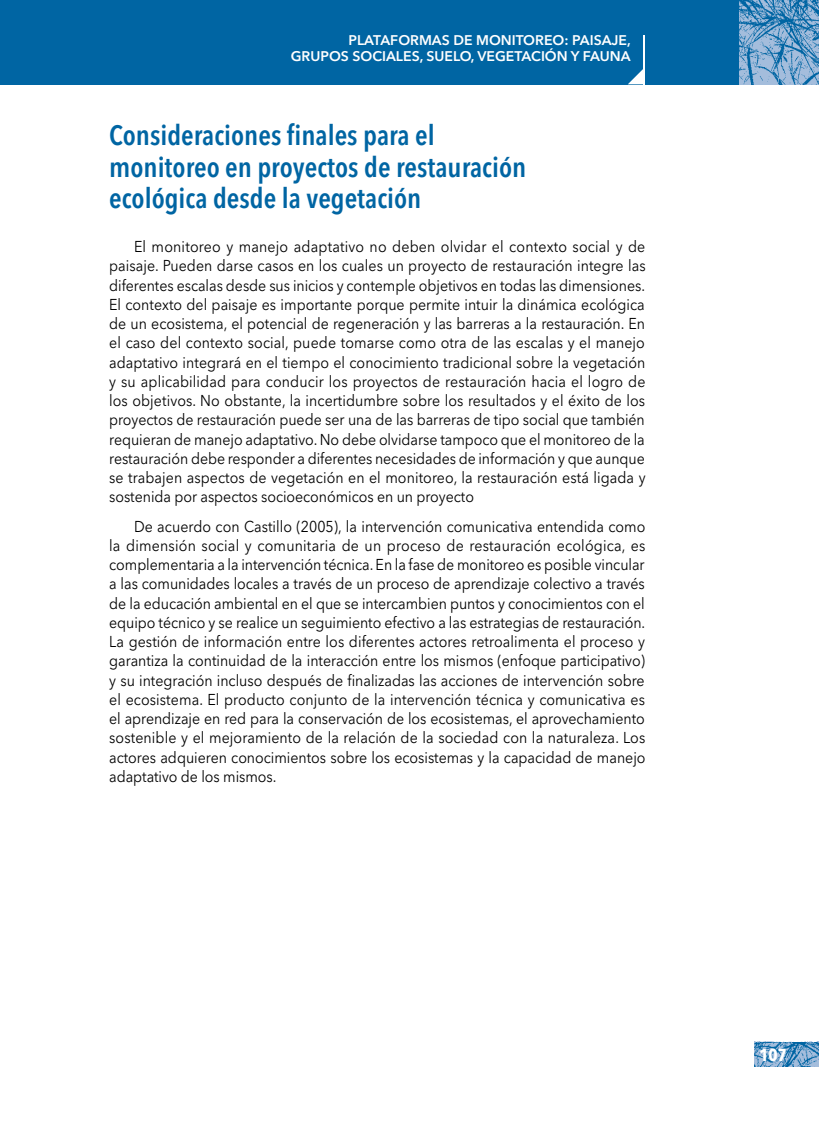
<style>
.page{position:relative;width:819px;height:1141px;background:#fff}
.page>*{position:absolute;margin:0;border:0;box-sizing:border-box;transform-origin:0 0}
.t1{font:600 condensed 28px/31.5px "Avenir Next LT Pro";color:#0065a3}
.t2{font:700 condensed 17.5px "Avenir Next LT Pro";color:#fff}
.t3{font:15.75px/19.2px "Avenir Next LT Pro";letter-spacing:-.005em;color:#000;text-align:justify;scale:.9 1}
.t4{font:600 14px/15.8px "Avenir Next LT Pro";color:#fff;text-align:right}
</style>
<div class="page">
<img style="left:754px;top:1042px;width:65px;height:25px">
<div style="left:0;top:0;width:739px;height:84px;background:#0065a3"></div>
<img style="left:739px;top:0;width:80px;height:84px">
<hr style="left:643px;top:35px;width:2px;height:49px;background:#fff">
<svg style="left:628px;top:69px;width:15px;height:15px"></svg>
<p class="t4" style="left:291px;top:32px;width:341px">PLATAFORMAS DE MONITOREO: PAISAJE,<br>GRUPOS SOCIALES, SUELO, VEGETACIÓN Y FAUNA</p>
<h1 class="t1" style="left:109px;top:119px;width:418px">Consideraciones finales para el monitoreo en proyectos de restauración ecológica desde la vegetación</h1>
<p class="t3" style="left:109px;top:237px;width:597px;text-indent:25px">El monitoreo y manejo adaptativo no deben olvidar el contexto social y de paisaje. Pueden darse casos en los cuales un proyecto de restauración integre las diferentes escalas desde sus inicios y contemple objetivos en todas las dimensiones.<br>El contexto del paisaje es importante porque permite intuir la dinámica ecológica de un ecosistema, el potencial de regeneración y las barreras a la restauración. En el caso del contexto social, puede tomarse como otra de las escalas y el manejo adaptativo integrará en el tiempo el conocimiento tradicional sobre la vegetación y su aplicabilidad para conducir los proyectos de restauración hacia el logro de los objetivos. No obstante, la incertidumbre sobre los resultados y el éxito de los proyectos de restauración puede ser una de las barreras de tipo social que también requieran de manejo adaptativo. No debe olvidarse tampoco que el monitoreo de la restauración debe responder a diferentes necesidades de información y que aunque se trabajen aspectos de vegetación en el monitoreo, la restauración está ligada y sostenida por aspectos socioeconómicos en un proyecto</p>
<p class="t3" style="left:109px;top:516px;width:597px;text-indent:25px">De acuerdo con Castillo (2005), la intervención comunicativa entendida como la dimensión social y comunitaria de un proceso de restauración ecológica, es complementaria a la intervención técnica. En la fase de monitoreo es posible vincular a las comunidades locales a través de un proceso de aprendizaje colectivo a través de la educación ambiental en el que se intercambien puntos y conocimientos con el equipo técnico y se realice un seguimiento efectivo a las estrategias de restauración.<br>La gestión de información entre los diferentes actores retroalimenta el proceso y garantiza la continuidad de la interacción entre los mismos (enfoque participativo) y su integración incluso después de finalizadas las acciones de intervención sobre el ecosistema. El producto conjunto de la intervención técnica y comunicativa es el aprendizaje en red para la conservación de los ecosistemas, el aprovechamiento sostenible y el mejoramiento de la relación de la sociedad con la naturaleza. Los actores adquieren conocimientos sobre los ecosistemas y la capacidad de manejo adaptativo de los mismos.</p>
<p class="t2" style="left:759px;top:1044px;width:29px">107</p>
</div>
